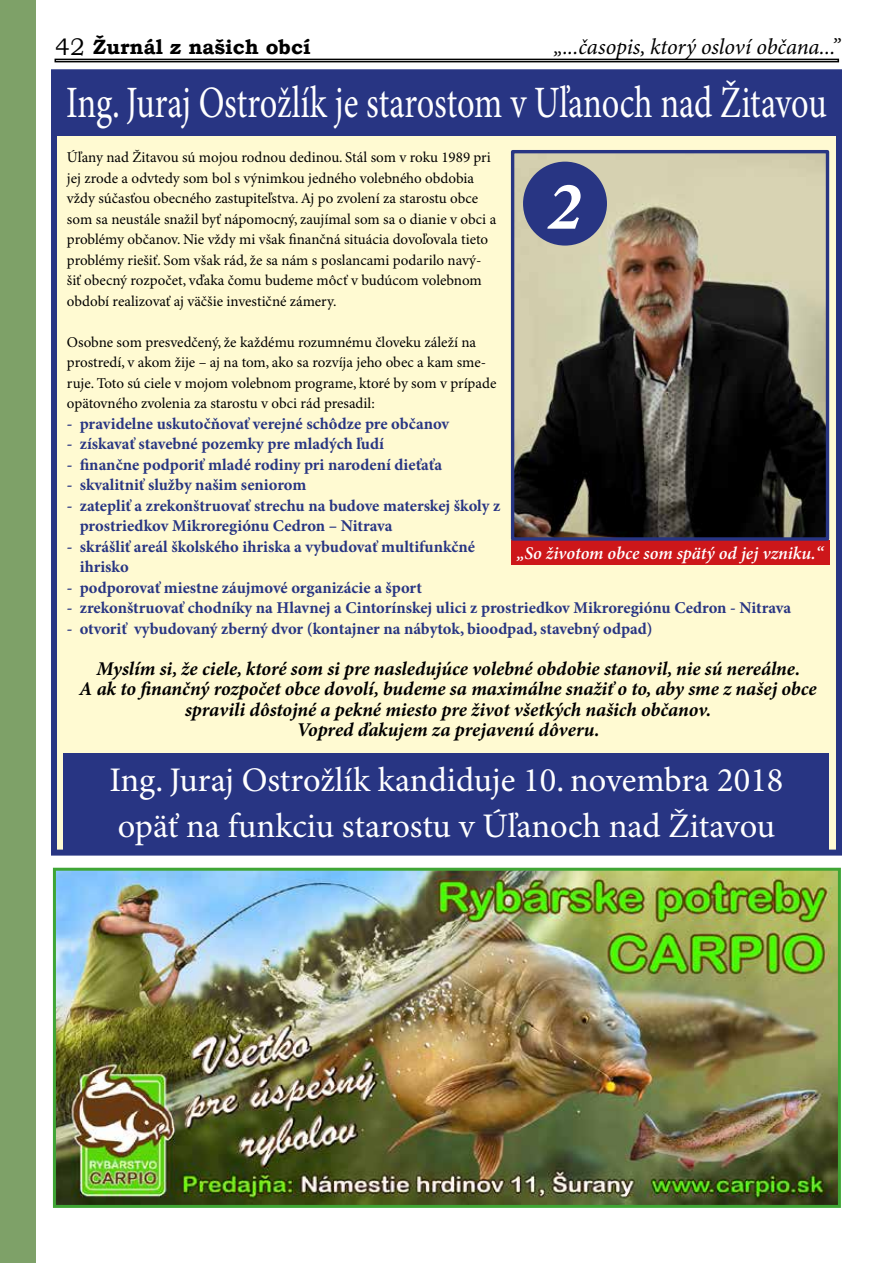
<style>
.page{position:relative;width:893px;height:1263px;background:#fff}
.page>*{position:absolute;margin:0;border:0;box-sizing:border-box;transform-origin:0 0}
.t1{font:italic 700 69px "Minion Pro";color:#fff}
.t2{font:44.85px "Minion Pro";letter-spacing:-.005em;color:#fff;scale:.77 1}
.t3{font:34.5px/46.5px "Minion Pro";letter-spacing:-.005em;color:#fff}
.t4{font:italic 22.5px "Minion Pro";letter-spacing:-.005em;color:#000}
.t5{font:700 20.7px "Bookman Old Style";color:#000}
.t6{font:italic 700 19.5px/20.5px "Minion Pro";letter-spacing:-.005em;color:#000;text-align:center}
.t7{font:italic 600 18px "Minion Pro";letter-spacing:-.005em;color:#fff}
.t8{font:700 16.5px/20.5px "Minion Pro";color:#283583}
.t9{font:15px/20.5px "Minion Pro";color:#000}
.s1{font-weight:400;font-size:24px}
</style>
<div class="page">
<div style="left:51px;top:69px;width:791px;height:786px;background:#fffad2;border:6px solid #283583"></div>
<div style="left:54px;top:72px;width:785px;height:64px;background:#283583"></div>
<div style="left:511px;top:541px;width:318px;height:24px;background:#cd171a"></div>
<div style="left:64px;top:753px;width:765px;height:97px;background:#283583"></div>
<img style="left:515px;top:154px;width:310px;height:383px">
<div style="left:511px;top:150px;width:318px;height:391px;border:3px solid #283583"></div>
<div style="left:523px;top:162px;width:84px;height:84px;background:#283583;border-radius:50%"></div>
<img style="left:57px;top:872px;width:780px;height:332px">
<div style="left:53px;top:868px;width:788px;height:340px;border:3px solid #3fa535"></div>
<div style="left:0;top:0;width:35px;height:1263px;background:#7ea168"></div>
<div style="left:55px;top:59px;width:784px;height:3px;border:2px solid #000"></div>
<h3 class="t5" style="left:55px;top:32px;width:257px"><span class="s1">42</span> Žurnál z našich obcí</h3>
<h3 class="t4" style="left:554px;top:33px;width:288px">„...časopis, ktorý osloví občana...”</h3>
<h2 class="t2" style="left:66px;top:76px;width:989px">Ing. Juraj Ostrožlík je starostom v Uľanoch nad Žitavou</h2>
<p class="t9" style="left:67px;top:148px;width:431px">Úľany nad Žitavou sú mojou rodnou dedinou. Stál som v roku 1989 pri jej zrode a odvtedy som bol s výnimkou jedného volebného obdobia vždy súčasťou obecného zastupiteľstva. Aj po zvolení za starostu obce som sa neustále snažil byť nápomocný, zaujímal som sa o dianie v obci a problémy občanov. Nie vždy mi však finančná situácia dovoľovala tieto problémy riešiť. Som však rád, že sa nám s poslancami podarilo navý&shy;šiť obecný rozpočet, vďaka čomu budeme môcť v budúcom volebnom období realizovať aj väčšie investičné zámery.</p>
<p class="t9" style="left:67px;top:332px;width:431px">Osobne som presvedčený, že každému rozumnému človeku záleží na prostredí, v akom žije – aj na tom, ako sa rozvíja jeho obec a kam sme&shy;ruje. Toto sú ciele v mojom volebnom programe, ktoré by som v prípade opätovného zvolenia za starostu v obci rád presadil:</p>
<p class="t8" style="left:67px;top:414px;width:384px">- pravidelne uskutočňovať verejné schôdze pre občanov</p>
<p class="t8" style="left:67px;top:434px;width:319px">- získavať stavebné pozemky pre mladých ľudí</p>
<p class="t8" style="left:67px;top:455px;width:377px">- finančne podporiť mladé rodiny pri narodení dieťaťa</p>
<p class="t8" style="left:67px;top:475px;width:241px">- skvalitniť služby našim seniorom</p>
<p class="t8" style="left:80px;top:496px;width:422px;text-indent:-13px">- zatepliť a zrekonštruovať strechu na budove materskej školy z prostriedkov Mikroregiónu Cedron – Nitrava</p>
<p class="t8" style="left:80px;top:537px;width:397px;text-indent:-13px">- skrášliť areál školského ihriska a vybudovať multifunkčné ihrisko</p>
<p class="t8" style="left:67px;top:578px;width:357px">- podporovať miestne záujmové organizácie a šport</p>
<p class="t8" style="left:67px;top:598px;width:726px">- zrekonštruovať chodníky na Hlavnej a Cintorínskej ulici z prostriedkov Mikroregiónu Cedron - Nitrava</p>
<p class="t8" style="left:67px;top:619px;width:587px">- otvoriť vybudovaný zberný dvor (kontajner na nábytok, bioodpad, stavebný odpad)</p>
<p class="t6" style="left:79px;top:659px;width:739px">Myslím si, že ciele, ktoré som si pre nasledujúce volebné obdobie stanovil, nie sú nereálne.<br>A ak to finančný rozpočet obce dovolí, budeme sa maximálne snažiť o to, aby sme z našej obce spravili dôstojné a pekné miesto pre život všetkých našich občanov.<br>Vopred ďakujem za prejavenú dôveru.</p>
<h1 class="t1" style="left:547px;top:165px;width:36px">2</h1>
<p class="t7" style="left:517px;top:543px;width:308px">„So životom obce som spätý od jej vzniku.“</p>
<h3 class="t3" style="left:109px;top:758px;width:675px">Ing. Juraj Ostrožlík kandiduje 10. novembra 2018 opäť na funkciu starostu v Úľanoch nad Žitavou</h3>
</div>
